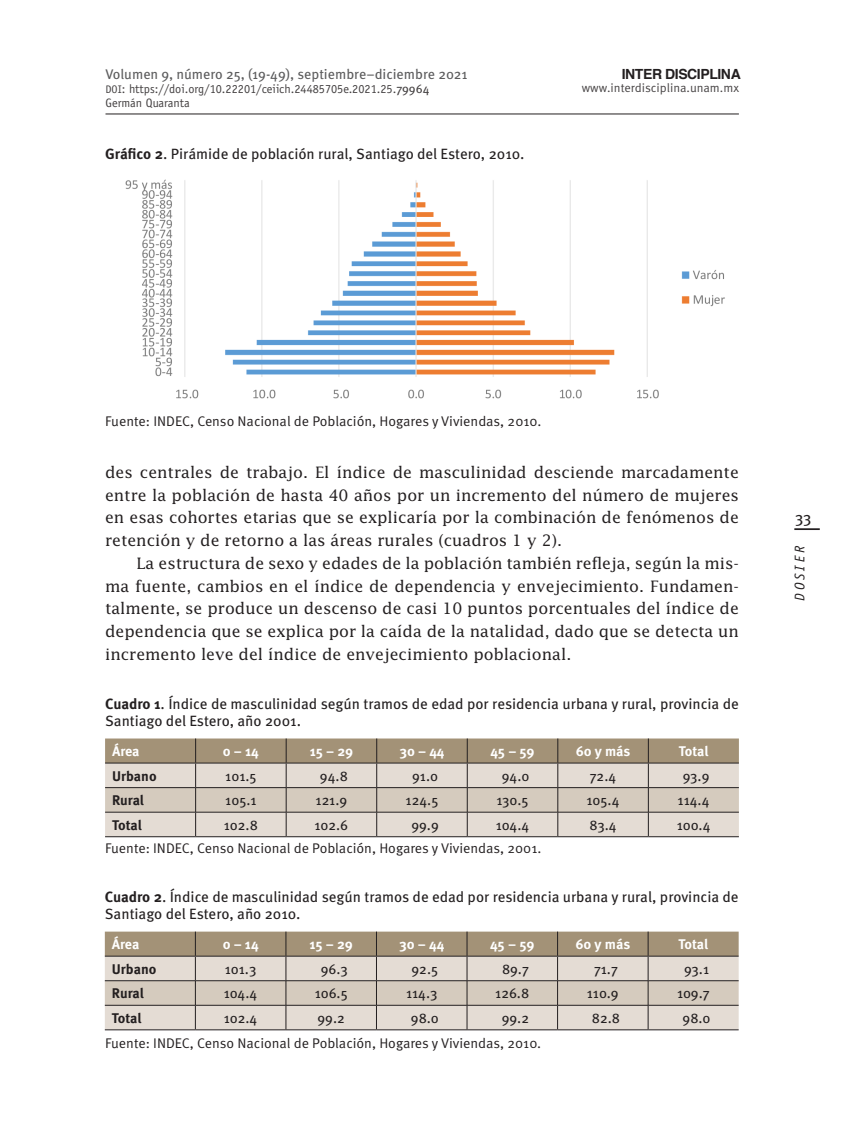
<style>
.page{position:relative;width:844px;height:1141px;background:#fff}
.page>*{position:absolute;margin:0;border:0;box-sizing:border-box;transform-origin:0 0}
.BT{font:15.75px/22.8px "Lucida Std";color:#231f20;text-align:justify}
.t1{font:15.75px "Meta Pro";color:#231f20}
.Pie_de_figura{font:14.88px/17.5px "Meta Pro";color:#231f20}
.Texto_tabla{font:14px "Meta Pro";color:#231f20}
.Texto_tabla-2{font:14px "Meta Pro";color:#231f20}
.Texto_tabla-3{font:700 14px "Meta Pro";letter-spacing:-.01em;color:#fff}
.t2{font:14px "Meta Pro";color:#3e3e3f}
.Texto_tabla-4{font:700 14px "Meta Pro";letter-spacing:-.005em;color:#231f20}
.t3{font:700 14px "Helvetica";letter-spacing:-.03em;color:#231f20}
.t4{font:italic 14px "Officina Sans Std";color:#231f20}
.t5{font:12.25px/14px "Officina Sans Std";color:#231f20}
.t6{font:12.25px "Meta Pro";color:#231f20}
.s1{font-family:"Officina Sans Std Book SC900";font-size:11.03px}
.s2{font-family:"Meta Pro"}
.s3{font-weight:700}
</style>
<div class="page">
<hr style="left:794px;top:528px;width:25px;height:2px;background:#231f20">
<hr style="left:105px;top:114px;width:633px;height:1px;background:#231f20">
<img style="left:125px;top:179px;width:600px;height:220px">
<svg style="left:105px;top:738px;width:633px;height:98px;background:#c9bfb1"></svg>
<hr style="left:105px;top:763px;width:90px;height:1px;background:#231f20">
<hr style="left:195px;top:763px;width:91px;height:1px;background:#231f20">
<hr style="left:286px;top:763px;width:90px;height:1px;background:#231f20">
<hr style="left:376px;top:763px;width:91px;height:1px;background:#231f20">
<hr style="left:467px;top:763px;width:90px;height:1px;background:#231f20">
<hr style="left:557px;top:763px;width:91px;height:1px;background:#231f20">
<hr style="left:648px;top:763px;width:90px;height:1px;background:#231f20">
<hr style="left:105px;top:836px;width:90px;height:1px;background:#231f20">
<hr style="left:195px;top:836px;width:91px;height:1px;background:#231f20">
<hr style="left:286px;top:836px;width:90px;height:1px;background:#231f20">
<hr style="left:376px;top:836px;width:91px;height:1px;background:#231f20">
<hr style="left:467px;top:836px;width:90px;height:1px;background:#231f20">
<hr style="left:557px;top:836px;width:91px;height:1px;background:#231f20">
<hr style="left:648px;top:836px;width:90px;height:1px;background:#231f20">
<svg style="left:105px;top:932px;width:633px;height:97px;background:#c9bfb1"></svg>
<hr style="left:105px;top:956px;width:90px;height:1px;background:#231f20">
<hr style="left:195px;top:956px;width:91px;height:1px;background:#231f20">
<hr style="left:286px;top:956px;width:90px;height:1px;background:#231f20">
<hr style="left:376px;top:956px;width:91px;height:1px;background:#231f20">
<hr style="left:467px;top:956px;width:90px;height:1px;background:#231f20">
<hr style="left:557px;top:956px;width:91px;height:1px;background:#231f20">
<hr style="left:648px;top:956px;width:90px;height:1px;background:#231f20">
<hr style="left:105px;top:1029px;width:90px;height:1px;background:#231f20">
<hr style="left:195px;top:1029px;width:91px;height:1px;background:#231f20">
<hr style="left:286px;top:1029px;width:90px;height:1px;background:#231f20">
<hr style="left:376px;top:1029px;width:91px;height:1px;background:#231f20">
<hr style="left:467px;top:1029px;width:90px;height:1px;background:#231f20">
<hr style="left:557px;top:1029px;width:91px;height:1px;background:#231f20">
<hr style="left:648px;top:1029px;width:90px;height:1px;background:#231f20">
<p class="t2" style="left:105px;top:65px;width:363px">Volumen 9, número 25, (19-49), septiembre–diciembre 2021</p>
<p class="t5" style="left:105px;top:82px;width:325px"><span class="s1">doi</span>: https://doi.org/10.22201/ceiich.24485705e.2021.25.<span class="s2">79964<br></span>Germán Quaranta</p>
<p class="t6" style="left:581px;top:80px;width:159px">www.interdisciplina.unam.mx</p>
<p class="t3" style="left:621px;top:63px;width:120px">INTER DISCIPLINA</p>
<p class="Pie_de_figura" style="left:105px;top:145px;width:421px"><span class="s3">Gráfico 2</span>. Pirámide de población rural, Santiago del Estero, 2010.</p>
<p class="Texto_tabla" style="left:105px;top:412px;width:437px">Fuente: INDEC, Censo Nacional de Población, Hogares y Viviendas, 2010.</p>
<p class="BT" style="left:105px;top:460px;width:635px">des centrales de trabajo. El índice de masculinidad desciende marcadamente entre la población de hasta 40 años por un incremento del número de mujeres en esas cohortes etarias que se explicaría por la combinación de fenómenos de retención y de retorno a las áreas rurales (cuadros 1 y 2).</p>
<p class="BT" style="left:105px;top:551px;width:635px;text-indent:32px">La estructura de sexo y edades de la población también refleja, según la mis&shy;ma fuente, cambios en el índice de dependencia y envejecimiento. Fundamen&shy;talmente, se produce un descenso de casi 10 puntos porcentuales del índice de dependencia que se explica por la caída de la natalidad, dado que se detecta un incremento leve del índice de envejecimiento poblacional.</p>
<p class="Pie_de_figura" style="left:105px;top:695px;width:635px"><span class="s3">Cuadro 1</span>. Índice de masculinidad según tramos de edad por residencia urbana y rural, provincia de<br>Santiago del Estero, año 2001.</p>
<p class="Texto_tabla-3" style="left:112px;top:742px;width:29px">Área</p>
<p class="Texto_tabla-3" style="left:223px;top:742px;width:37px">0 – 14</p>
<p class="Texto_tabla-3" style="left:310px;top:742px;width:45px">15 – 29</p>
<p class="Texto_tabla-3" style="left:399px;top:742px;width:47px">30 – 44</p>
<p class="Texto_tabla-3" style="left:490px;top:742px;width:46px">45 – 59</p>
<p class="Texto_tabla-3" style="left:575px;top:742px;width:56px">60 y más</p>
<p class="Texto_tabla-3" style="left:678px;top:742px;width:31px">Total</p>
<p class="Texto_tabla-4" style="left:112px;top:767px;width:46px">Urbano</p>
<p class="Texto_tabla-2" style="left:225px;top:767px;width:33px">101.5</p>
<p class="Texto_tabla-2" style="left:320px;top:767px;width:29px">94.8</p>
<p class="Texto_tabla-2" style="left:412px;top:767px;width:27px">91.0</p>
<p class="Texto_tabla-2" style="left:501px;top:767px;width:29px">94.0</p>
<p class="Texto_tabla-2" style="left:589px;top:767px;width:28px">72.4</p>
<p class="Texto_tabla-2" style="left:682px;top:767px;width:28px">93.9</p>
<p class="Texto_tabla-4" style="left:112px;top:791px;width:33px">Rural</p>
<p class="Texto_tabla-2" style="left:225px;top:791px;width:33px">105.1</p>
<p class="Texto_tabla-2" style="left:315px;top:791px;width:33px">121.9</p>
<p class="Texto_tabla-2" style="left:405px;top:791px;width:34px">124.5</p>
<p class="Texto_tabla-2" style="left:496px;top:791px;width:34px">130.5</p>
<p class="Texto_tabla-2" style="left:586px;top:791px;width:35px">105.4</p>
<p class="Texto_tabla-2" style="left:677px;top:791px;width:33px">114.4</p>
<p class="Texto_tabla-4" style="left:112px;top:816px;width:31px">Total</p>
<p class="Texto_tabla-2" style="left:224px;top:816px;width:35px">102.8</p>
<p class="Texto_tabla-2" style="left:314px;top:816px;width:35px">102.6</p>
<p class="Texto_tabla-2" style="left:411px;top:816px;width:29px">99.9</p>
<p class="Texto_tabla-2" style="left:495px;top:816px;width:35px">104.4</p>
<p class="Texto_tabla-2" style="left:589px;top:816px;width:29px">83.4</p>
<p class="Texto_tabla-2" style="left:676px;top:816px;width:35px">100.4</p>
<p class="Texto_tabla" style="left:105px;top:840px;width:437px">Fuente: INDEC, Censo Nacional de Población, Hogares y Viviendas, 2001.</p>
<p class="Pie_de_figura" style="left:105px;top:888px;width:635px"><span class="s3">Cuadro 2</span>. Índice de masculinidad según tramos de edad por residencia urbana y rural, provincia de<br>Santiago del Estero, año 2010.</p>
<p class="Texto_tabla-3" style="left:112px;top:935px;width:29px">Área</p>
<p class="Texto_tabla-3" style="left:222px;top:935px;width:37px">0 – 14</p>
<p class="Texto_tabla-3" style="left:309px;top:935px;width:45px">15 – 29</p>
<p class="Texto_tabla-3" style="left:399px;top:935px;width:47px">30 – 44</p>
<p class="Texto_tabla-3" style="left:490px;top:935px;width:46px">45 – 59</p>
<p class="Texto_tabla-3" style="left:575px;top:935px;width:56px">60 y más</p>
<p class="Texto_tabla-3" style="left:678px;top:935px;width:31px">Total</p>
<p class="Texto_tabla-4" style="left:112px;top:960px;width:46px">Urbano</p>
<p class="Texto_tabla-2" style="left:225px;top:960px;width:33px">101.3</p>
<p class="Texto_tabla-2" style="left:321px;top:960px;width:29px">96.3</p>
<p class="Texto_tabla-2" style="left:411px;top:960px;width:28px">92.5</p>
<p class="Texto_tabla-2" style="left:502px;top:960px;width:28px">89.7</p>
<p class="Texto_tabla-2" style="left:594px;top:960px;width:25px">71.7</p>
<p class="Texto_tabla-2" style="left:683px;top:960px;width:27px">93.1</p>
<p class="Texto_tabla-4" style="left:112px;top:985px;width:33px">Rural</p>
<p class="Texto_tabla-2" style="left:224px;top:985px;width:35px">104.4</p>
<p class="Texto_tabla-2" style="left:314px;top:985px;width:34px">106.5</p>
<p class="Texto_tabla-2" style="left:406px;top:985px;width:33px">114.3</p>
<p class="Texto_tabla-2" style="left:495px;top:985px;width:35px">126.8</p>
<p class="Texto_tabla-2" style="left:586px;top:985px;width:33px">110.9</p>
<p class="Texto_tabla-2" style="left:677px;top:985px;width:34px">109.7</p>
<p class="Texto_tabla-4" style="left:112px;top:1009px;width:31px">Total</p>
<p class="Texto_tabla-2" style="left:224px;top:1009px;width:35px">102.4</p>
<p class="Texto_tabla-2" style="left:317px;top:1009px;width:29px">99.2</p>
<p class="Texto_tabla-2" style="left:411px;top:1009px;width:29px">98.0</p>
<p class="Texto_tabla-2" style="left:501px;top:1009px;width:29px">99.2</p>
<p class="Texto_tabla-2" style="left:591px;top:1009px;width:30px">82.8</p>
<p class="Texto_tabla-2" style="left:682px;top:1009px;width:29px">98.0</p>
<p class="Texto_tabla" style="left:105px;top:1034px;width:437px">Fuente: INDEC, Censo Nacional de Población, Hogares y Viviendas, 2010.</p>
<p class="t1" style="left:794px;top:508px;width:18px">33</p>
<p class="t4" style="left:791px;top:601px;width:56px;rotate:-90deg">DOSIER</p>
</div>
